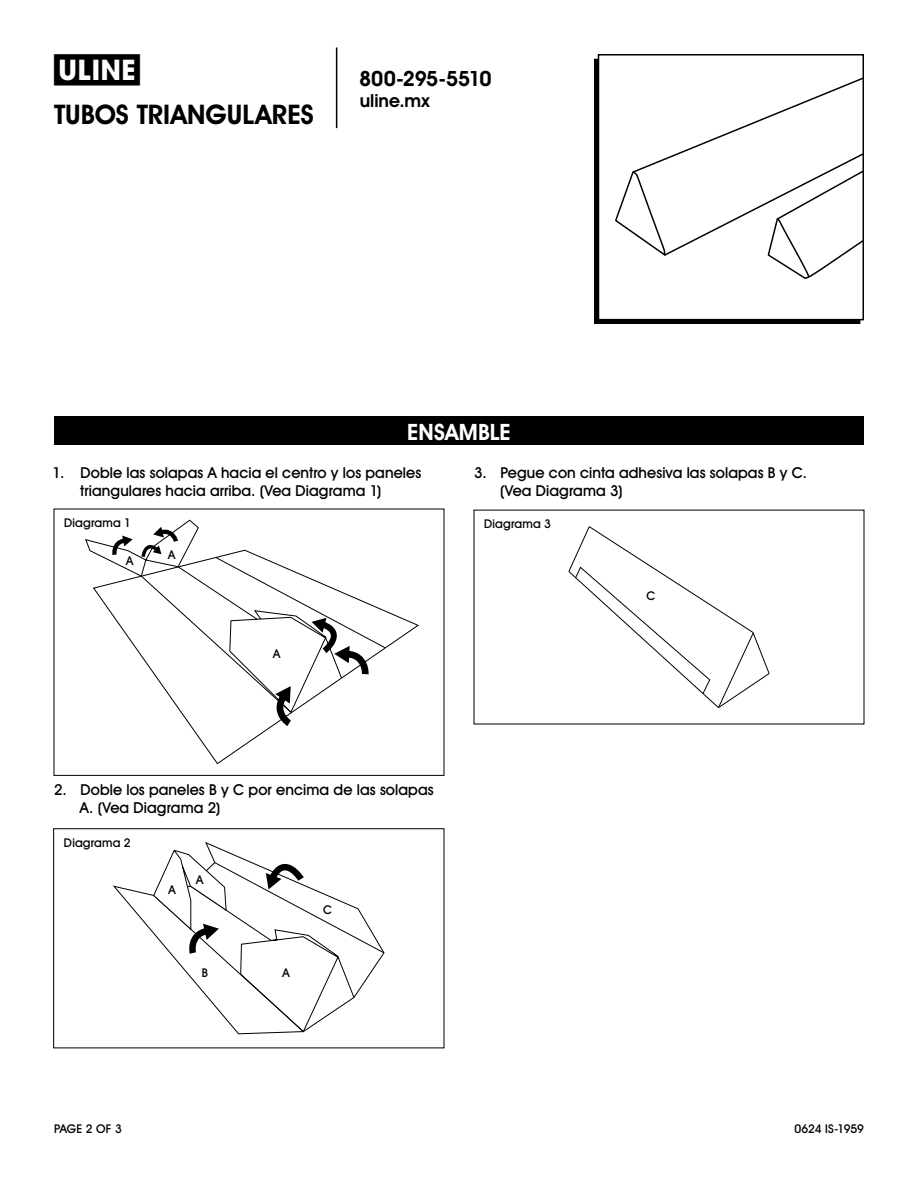
<style>
.page{position:relative;width:918px;height:1188px;background:#fff}
.page>*{position:absolute;margin:0;border:0;box-sizing:border-box;transform-origin:0 0}
.t1{font:700 28.5px "Uline Two Knine";color:#000}
.t2{font:700 27px "Uline Two Knine";letter-spacing:.005em;color:#000}
.t3{font:700 22.5px "Uline Two Knine";letter-spacing:.01em;color:#fff}
.t4{font:700 21px "Uline Two Knine";letter-spacing:-.02em;color:#000}
.t5{font:700 18px "Uline Two Knine";color:#000}
.t6{font:15px/18px "Uline Two Knine";letter-spacing:.005em;color:#000}
.t7{font:12px "Uline Two Knine";letter-spacing:.015em;color:#000}
.t8{font:12px "Uline Two Knine";letter-spacing:-.01em;color:#000}
</style>
<div class="page">
<hr style="left:336px;top:48px;width:1px;height:80px;background:#000">
<div style="left:594px;top:59px;width:266px;height:265px;border:2px solid #000"></div>
<div style="left:599px;top:55px;width:264px;height:265px;background:#fff"></div>
<svg style="left:615px;top:78px;width:246px;height:178px"></svg>
<svg style="left:632px;top:171px;width:34px;height:85px"></svg>
<svg style="left:767px;top:159px;width:94px;height:120px"></svg>
<div style="left:598px;top:54px;width:266px;height:266px;border:2px solid #000"></div>
<div style="left:54px;top:417px;width:810px;height:28px;background:#000"></div>
<svg style="left:193px;top:611px;width:226px;height:154px"></svg>
<svg style="left:85px;top:519px;width:301px;height:211px"></svg>
<div style="left:54px;top:509px;width:390px;height:267px;border:1px solid #000"></div>
<svg style="left:113px;top:842px;width:163px;height:193px"></svg>
<svg style="left:153px;top:850px;width:232px;height:183px"></svg>
<div style="left:53px;top:828px;width:391px;height:220px;border:1px solid #000"></div>
<svg style="left:568px;top:526px;width:202px;height:182px"></svg>
<h1 class="t1" style="left:54px;top:52px;width:87px">π</h1>
<h2 class="t2" style="left:54px;top:99px;width:261px">TUBOS TRIANGULARES</h2>
<h3 class="t4" style="left:359px;top:66px;width:134px">800-295-5510</h3>
<p class="t5" style="left:360px;top:90px;width:71px">uline.mx</p>
<h3 class="t3" style="left:407px;top:418px;width:105px">ENSAMBLE</h3>
<p class="t6" style="left:80px;top:464px;width:342px;text-indent:-28px">1. Doble las solapas A hacia el centro y los paneles triangulares hacia arriba. (Vea Diagrama 1)</p>
<p class="t6" style="left:500px;top:464px;width:309px;text-indent:-26px">3. Pegue con cinta adhesiva las solapas B y C. (Vea Diagrama 3)</p>
<p class="t7" style="left:64px;top:515px;width:68px">Diagrama 1</p>
<p class="t7" style="left:126px;top:554px;width:9px">A</p>
<p class="t7" style="left:168px;top:547px;width:9px">A</p>
<p class="t7" style="left:273px;top:647px;width:9px">A</p>
<p class="t6" style="left:80px;top:780px;width:356px;text-indent:-26px">2. Doble los paneles B y C por encima de las solapas<br>A. (Vea Diagrama 2)</p>
<p class="t7" style="left:64px;top:835px;width:68px">Diagrama 2</p>
<p class="t7" style="left:168px;top:882px;width:9px">A</p>
<p class="t7" style="left:196px;top:872px;width:9px">A</p>
<p class="t7" style="left:202px;top:965px;width:8px">B</p>
<p class="t7" style="left:282px;top:965px;width:9px">A</p>
<p class="t7" style="left:323px;top:902px;width:11px">C</p>
<p class="t7" style="left:484px;top:516px;width:68px">Diagrama 3</p>
<p class="t7" style="left:647px;top:589px;width:11px">C</p>
<p class="t7" style="left:54px;top:1122px;width:69px">PAGE 2 OF 3</p>
<p class="t8" style="left:795px;top:1122px;width:71px">0624 IS-1959</p>
</div>
